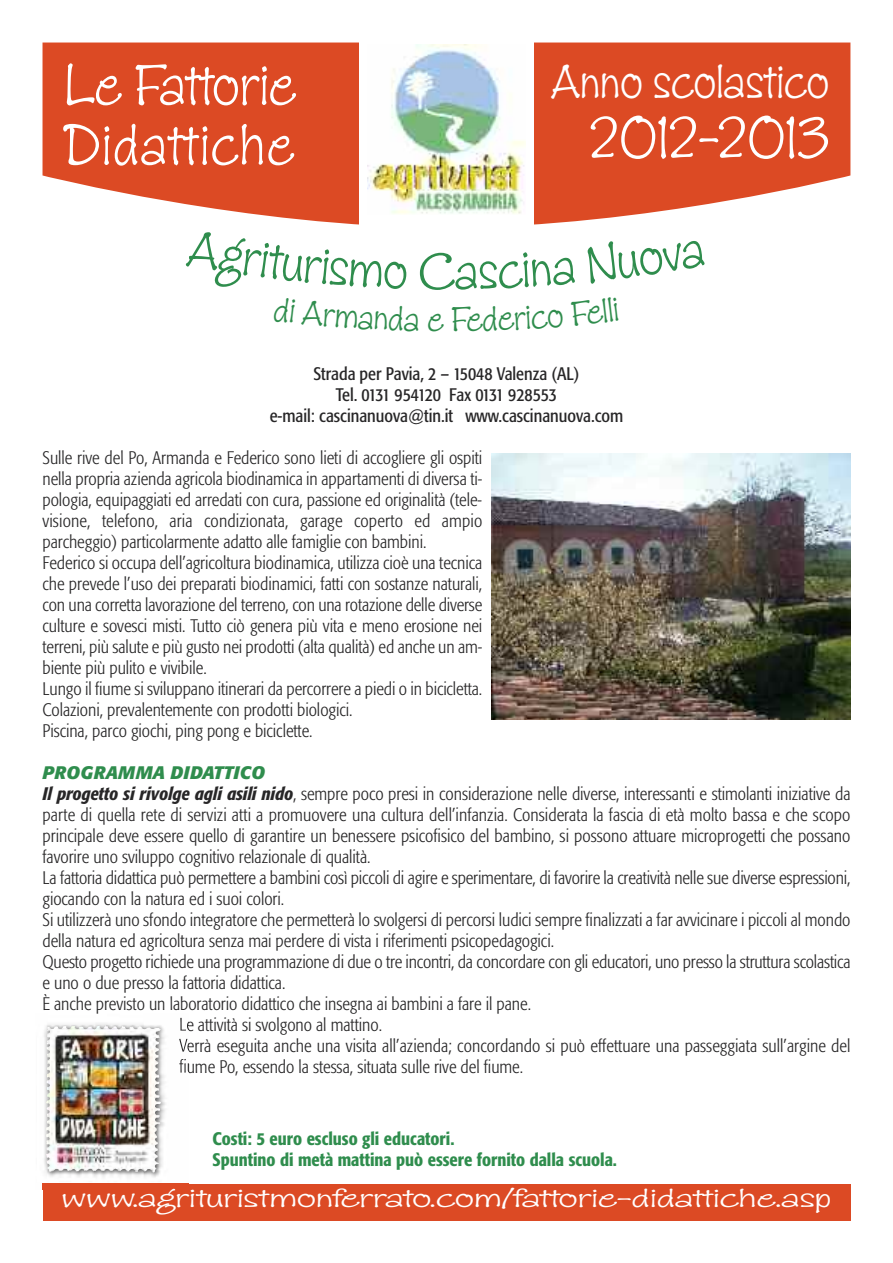
<style>
.page{position:relative;width:893px;height:1263px;background:#fff}
.page>*{position:absolute;margin:0;border:0;box-sizing:border-box;transform-origin:0 0}
.t1{font:60px/60px "Zipty Do";color:#fff}
.t2{font:54px "Zipty Do";color:#2f8d4d}
.t3{font:49.5px "Zipty Do";color:#fff}
.t4{font:36px "Zipty Do";color:#2f8d4d}
.t5{font:27px "Zipty Do";color:#fff;scale:1.55 1}
.t6{font:300 condensed 18px/21px "Formata";color:#272627}
.t7{font:condensed 18px/21px "Formata";color:#272627;text-align:center}
.t8{font:500 condensed 18px/21px "Formata";color:#2f8d4d}
.t9{font:italic 700 18px "Formata";letter-spacing:.02em;color:#2f8d4d}
.s1{font-weight:500;font-style:italic}
</style>
<div class="page">
<svg style="left:43px;top:43px;width:807px;height:182px;background:#df5e3c"></svg>
<div style="left:359px;top:43px;width:175px;height:188px;background:#fff"></div>
<img style="left:368px;top:44px;width:157px;height:170px">
<div style="left:43px;top:1184px;width:807px;height:36px;background:#dc4a24"></div>
<img style="left:42px;top:1023px;width:147px;height:166px">
<img style="left:43px;top:1184px;width:146px;height:5px">
<img style="left:180px;top:1017px;width:9px;height:14px">
<svg style="left:179px;top:1039px;width:10px;height:13px"></svg>
<img style="left:179px;top:1059px;width:10px;height:14px">
<img style="left:105px;top:1025px;width:56px;height:17px">
<img style="left:491px;top:453px;width:359px;height:267px">
<h1 class="t1" style="left:64px;top:60px;width:233px">Le Fattorie<br>Didattiche</h1>
<h3 class="t3" style="left:552px;top:63px;width:279px">Anno scolastico</h3>
<h1 class="t1" style="left:590px;top:113px;width:241px">2012-2013</h1>
<h2 class="t2" style="left:419px;top:252px;width:37px">C</h2>
<h3 class="t4" style="left:427px;top:306px;width:18px">e</h3>
<p class="t7" style="left:270px;top:364px;width:355px">Strada per Pavia, 2 – 15048 Valenza (AL)<br>Tel. 0131 954120 Fax 0131 928553<br>e-mail: cascinanuova@tin.it www.cascinanuova.com</p>
<p class="t6" style="left:43px;top:448px;width:441px">Sulle rive del Po, Armanda e Federico sono lieti di accogliere gli ospiti nella propria azienda agricola biodinamica in appartamenti di diversa ti&shy;pologia, equipaggiati ed arredati con cura, passione ed originalità (tele&shy;visione, telefono, aria condizionata, garage coperto ed ampio parcheggio) particolarmente adatto alle famiglie con bambini.<br>Federico si occupa dell’agricoltura biodinamica, utilizza cioè una tecnica che prevede l’uso dei preparati biodinamici, fatti con sostanze naturali, con una corretta lavorazione del terreno, con una rotazione delle diverse culture e sovesci misti. Tutto ciò genera più vita e meno erosione nei terreni, più salute e più gusto nei prodotti (alta qualità) ed anche un am&shy;biente più pulito e vivibile.<br>Lungo il fiume si sviluppano itinerari da percorrere a piedi o in bicicletta.<br>Colazioni, prevalentemente con prodotti biologici.<br>Piscina, parco giochi, ping pong e biciclette.</p>
<p class="t9" style="left:43px;top:764px;width:224px">PROGRAMMA DIDATTICO</p>
<p class="t6" style="left:43px;top:784px;width:809px"><span class="s1">Il progetto si rivolge agli asili nido</span>, sempre poco presi in considerazione nelle diverse, interessanti e stimolanti iniziative da</p>
<p class="t6" style="left:43px;top:805px;width:809px">parte di quella rete di servizi atti a promuovere una cultura dell’infanzia. Considerata la fascia di età molto bassa e che scopo</p>
<p class="t6" style="left:43px;top:826px;width:809px">principale deve essere quello di garantire un benessere psicofisico del bambino, si possono attuare microprogetti che possano</p>
<p class="t6" style="left:43px;top:847px;width:330px">favorire uno sviluppo cognitivo relazionale di qualità.</p>
<p class="t6" style="left:43px;top:868px;width:809px">La fattoria didattica può permettere a bambini così piccoli di agire e sperimentare, di favorire la creatività nelle sue diverse espressioni,</p>
<p class="t6" style="left:43px;top:889px;width:243px">giocando con la natura ed i suoi colori.</p>
<p class="t6" style="left:43px;top:910px;width:809px">Si utilizzerà uno sfondo integratore che permetterà lo svolgersi di percorsi ludici sempre finalizzati a far avvicinare i piccoli al mondo</p>
<p class="t6" style="left:43px;top:931px;width:513px">della natura ed agricoltura senza mai perdere di vista i riferimenti psicopedagogici.</p>
<p class="t6" style="left:43px;top:952px;width:809px">Questo progetto richiede una programmazione di due o tre incontri, da concordare con gli educatori, uno presso la struttura scolastica</p>
<p class="t6" style="left:43px;top:973px;width:244px">e uno o due presso la fattoria didattica.</p>
<p class="t6" style="left:43px;top:994px;width:490px">È anche previsto un laboratorio didattico che insegna ai bambini a fare il pane.</p>
<p class="t6" style="left:179px;top:1015px;width:204px">Le attività si svolgono al mattino.</p>
<p class="t6" style="left:179px;top:1036px;width:673px">Verrà eseguita anche una visita all’azienda; concordando si può effettuare una passeggiata sull’argine del</p>
<p class="t6" style="left:179px;top:1057px;width:345px">fiume Po, essendo la stessa, situata sulle rive del fiume.</p>
<p class="t8" style="left:213px;top:1129px;width:406px">Costi: 5 euro escluso gli educatori.<br>Spuntino di metà mattina può essere fornito dalla scuola.</p>
<h3 class="t5" style="left:61px;top:1188px;width:498px">www.agrituristmonferrato.com/fattorie-didattiche.asp</h3>
</div>
